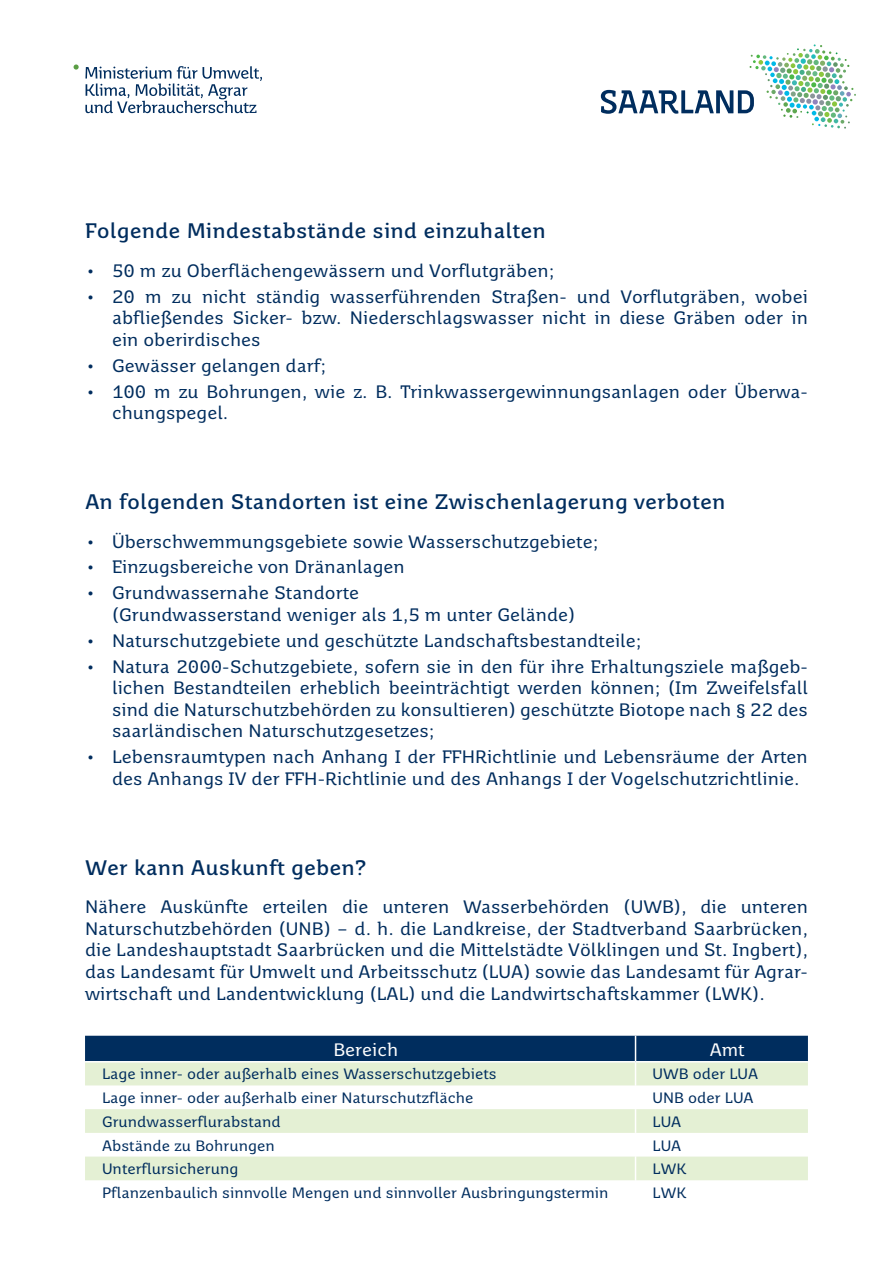
<style>
.page{position:relative;width:893px;height:1263px;background:#fff}
.page>*{position:absolute;margin:0;border:0;box-sizing:border-box;transform-origin:0 0}
.t1{font:700 21px "Saar 1450 Text";color:#002d5e}
.t2{font:18px/21.6px "Saar 1450 Text";color:#002d5e;text-align:justify}
.t3{font:18px "Saar 1450 Text";color:#fff}
.t4{font:15px "Saar 1450 Text";color:#002d5e}
</style>
<div class="page">
<svg style="left:85px;top:66px;width:177px;height:47px"></svg>
<svg style="left:74px;top:64px;width:5px;height:6px"></svg>
<svg style="left:601px;top:44px;width:255px;height:85px"></svg>
<svg style="left:85px;top:1036px;width:723px;height:145px"></svg>
<hr style="left:85px;top:1061px;width:550px;height:1px;background:#fff">
<hr style="left:635px;top:1061px;width:173px;height:1px;background:#fff">
<p class="t1" style="left:85px;top:218px;width:462px">Folgende Mindestabstände sind einzuhalten</p>
<p class="t2" style="left:85px;top:260px;width:471px">• 50 m zu Oberflächengewässern und Vorflutgräben;</p>
<p class="t2" style="left:112px;top:286px;width:697px;text-indent:-27px">• 20 m zu nicht ständig wasserführenden Straßen- und Vorflutgräben, wobei abfließendes Sicker- bzw. Niederschlagswasser nicht in diese Gräben oder in ein oberirdisches</p>
<p class="t2" style="left:85px;top:355px;width:242px">• Gewässer gelangen darf;</p>
<p class="t2" style="left:112px;top:381px;width:697px;text-indent:-27px">• 100 m zu Bohrungen, wie z. B. Trinkwassergewinnungsanlagen oder Überwa&shy;chungspegel.</p>
<p class="t1" style="left:85px;top:489px;width:642px">An folgenden Standorten ist eine Zwischenlagerung verboten</p>
<p class="t2" style="left:85px;top:530px;width:515px">• Überschwemmungsgebiete sowie Wasserschutzgebiete;</p>
<p class="t2" style="left:85px;top:556px;width:321px">• Einzugsbereiche von Dränanlagen</p>
<p class="t2" style="left:112px;top:582px;width:465px;text-indent:-27px">• Grundwassernahe Standorte<br>(Grundwasserstand weniger als 1,5 m unter Gelände)</p>
<p class="t2" style="left:85px;top:630px;width:558px">• Naturschutzgebiete und geschützte Landschaftsbestandteile;</p>
<p class="t2" style="left:112px;top:655px;width:697px;text-indent:-27px">• Natura 2000-Schutzgebiete, sofern sie in den für ihre Erhaltungsziele maßgeb&shy;lichen Bestandteilen erheblich beeinträchtigt werden können; (Im Zweifelsfall sind die Naturschutzbehörden zu konsultieren) geschützte Biotope nach § 22 des saarländischen Naturschutzgesetzes;</p>
<p class="t2" style="left:112px;top:746px;width:697px;text-indent:-27px">• Lebensraumtypen nach Anhang I der FFHRichtlinie und Lebensräume der Arten des Anhangs IV der FFH-Richtlinie und des Anhangs I der Vogelschutzrichtlinie.</p>
<p class="t1" style="left:85px;top:855px;width:283px">Wer kann Auskunft geben?</p>
<p class="t2" style="left:85px;top:896px;width:724px">Nähere Auskünfte erteilen die unteren Wasserbehörden (UWB), die unteren Naturschutzbehörden (UNB) – d. h. die Landkreise, der Stadtverband Saarbrücken, die Landeshauptstadt Saarbrücken und die Mittelstädte Völklingen und St. Ingbert), das Landesamt für Umwelt und Arbeitsschutz (LUA) sowie das Landesamt für Agrar&shy;wirtschaft und Landentwicklung (LAL) und die Landwirtschaftskammer (LWK).</p>
<p class="t3" style="left:333px;top:1039px;width:66px">Bereich</p>
<p class="t3" style="left:710px;top:1039px;width:37px">Amt</p>
<p class="t4" style="left:102px;top:1065px;width:396px">Lage inner- oder außerhalb eines Wasserschutzgebiets</p>
<p class="t4" style="left:652px;top:1065px;width:107px">UWB oder LUA</p>
<p class="t4" style="left:102px;top:1089px;width:373px">Lage inner- oder außerhalb einer Naturschutzfläche</p>
<p class="t4" style="left:652px;top:1089px;width:103px">UNB oder LUA</p>
<p class="t4" style="left:102px;top:1113px;width:180px">Grundwasserflurabstand</p>
<p class="t4" style="left:652px;top:1113px;width:30px">LUA</p>
<p class="t4" style="left:102px;top:1136px;width:174px">Abstände zu Bohrungen</p>
<p class="t4" style="left:652px;top:1136px;width:30px">LUA</p>
<p class="t4" style="left:102px;top:1160px;width:138px">Unterflursicherung</p>
<p class="t4" style="left:652px;top:1160px;width:35px">LWK</p>
<p class="t4" style="left:102px;top:1184px;width:508px">Pflanzenbaulich sinnvolle Mengen und sinnvoller Ausbringungstermin</p>
<p class="t4" style="left:652px;top:1184px;width:35px">LWK</p>
</div>
